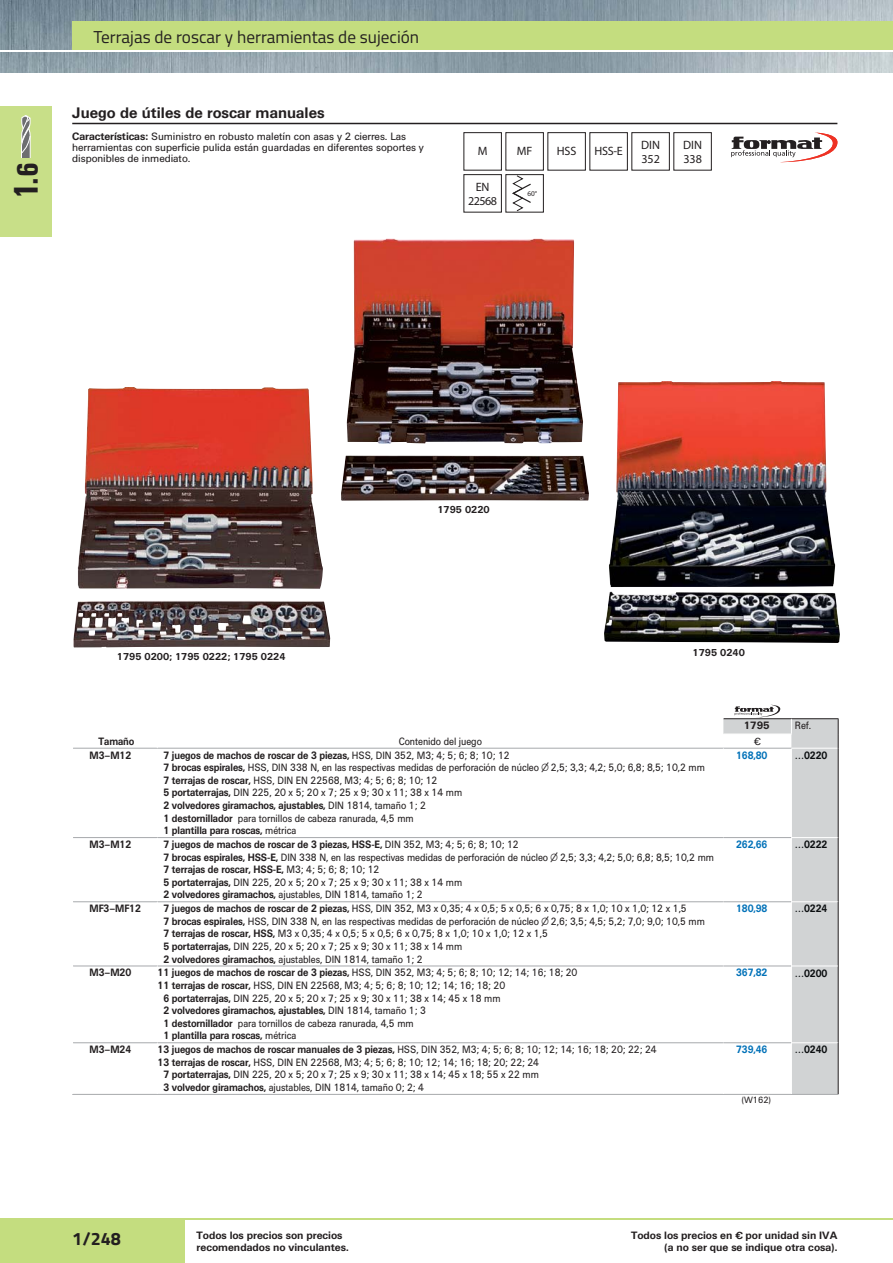
<style>
.page{position:relative;width:893px;height:1263px;background:#fff}
.page>*{position:absolute;margin:0;border:0;box-sizing:border-box;transform-origin:0 0}
.t1{font:700 33.75px "Univers Condp 67";color:#231f20}
.t2{font:700 18px "Titillium Web";color:#231f20}
.t3{font:17.25px "Titillium Web";color:#231f20}
.t4{font:700 15px "Universdp 65";color:#231f20}
.t5{font:12.15px/14.5px "Universdp 55";color:#231f20}
.t6{font:10.5px/12.6px "Universdp 55";letter-spacing:-.01em;color:#231f20;scale:.9 1}
.t7{font:700 10.5px "Universdp 65";letter-spacing:-.01em;color:#231f20;scale:.9 1}
.t8{font:10.5px/11.2px "Universdp 55";letter-spacing:-.01em;color:#231f20}
.t9{font:700 10.5px/12px "Universdp 65";letter-spacing:-.01em;color:#231f20}
.t10{font:700 10.5px "Universdp 65";letter-spacing:-.01em;color:#0071b8;scale:.9 1}
.t11{font:700 10.5px "Universdp 65";letter-spacing:-.01em;color:#0b0e10;scale:.9 1}
.t12{font:700 9.9px "Universdp 65";color:#231f20}
.t13{font:9px "Universdp 55";color:#231f20;scale:.95 1}
.t14{font:7.2px "Universdp 55";color:#231f20}
.s1{font-size:29.25px}
.s2{font-family:"Universdp 65";font-weight:700}
.s3{font-family:"Universdp 55";font-weight:400}
</style>
<div class="page">
<img style="left:0;top:0;width:893px;height:73px">
<hr style="left:0;top:50px;width:893px;height:1px;background:#fff">
<div style="left:0;top:1219px;width:185px;height:44px;background:#c4dd7f"></div>
<hr style="left:0;top:1218px;width:893px;height:1px;background:#c4dd7f">
<div style="left:72px;top:21px;width:821px;height:29px;background:#c4dd7f"></div>
<hr style="left:157px;top:837px;width:566px;height:1px;background:#a7a9ac">
<hr style="left:157px;top:901px;width:566px;height:1px;background:#a7a9ac">
<hr style="left:157px;top:966px;width:566px;height:1px;background:#a7a9ac">
<hr style="left:157px;top:1042px;width:566px;height:1px;background:#a7a9ac">
<hr style="left:72px;top:1094px;width:766px;height:1px;background:#a7a9ac">
<hr style="left:73px;top:837px;width:84px;height:1px;background:#a7a9ac">
<hr style="left:73px;top:901px;width:84px;height:1px;background:#a7a9ac">
<hr style="left:73px;top:966px;width:84px;height:1px;background:#a7a9ac">
<hr style="left:157px;top:966px;width:1px;height:76px;background:#fff">
<hr style="left:73px;top:1042px;width:84px;height:1px;background:#a7a9ac">
<hr style="left:157px;top:748px;width:566px;height:1px;background:#a7a9ac">
<hr style="left:73px;top:748px;width:84px;height:1px;background:#a7a9ac">
<svg style="left:723px;top:705px;width:116px;height:389px"></svg>
<hr style="left:72px;top:123px;width:765px;height:1px;background:#231f20">
<svg style="left:511px;top:175px;width:21px;height:37px"></svg>
<svg style="left:731px;top:133px;width:106px;height:29px"></svg>
<img style="left:73px;top:387px;width:257px;height:260px">
<img style="left:341px;top:239px;width:248px;height:262px">
<img style="left:604px;top:381px;width:236px;height:262px">
<div style="left:0;top:107px;width:51px;height:130px;background:#c8df88"></div>
<svg style="left:21px;top:115px;width:10px;height:43px"></svg>
<h1 class="t1" style="left:6px;top:203px;width:42px;rotate:-90deg">11.<span class="s1">6</span></h1>
<h3 class="t3" style="left:94px;top:23px;width:327px">Terrajas de roscar y herramientas de sujeción</h3>
<h3 class="t4" style="left:72px;top:108px;width:254px">Juego de útiles de roscar manuales</h3>
<p class="t8" style="left:72px;top:132px;width:353px"><span class="s2">Características:</span> Suministro en robusto maletín con asas y 2 cierres. Las herramientas con superficie pulida están guardadas en diferentes soportes y disponibles de inmediato.</p>
<p class="t5" style="left:478px;top:144px;width:11px">M</p>
<p class="t5" style="left:517px;top:144px;width:17px">MF</p>
<p class="t5" style="left:557px;top:144px;width:21px">HSS</p>
<p class="t5" style="left:594px;top:144px;width:30px">HSS-E</p>
<p class="t5" style="left:641px;top:137px;width:20px">DIN<br>352</p>
<p class="t5" style="left:683px;top:137px;width:20px">DIN<br>338</p>
<p class="t5" style="left:468px;top:179px;width:30px;text-align:center">EN<br>22568</p>
<p class="t14" style="left:527px;top:189px;width:11px">60°</p>
<p class="t12" style="left:117px;top:653px;width:170px">1795 0200; 1795 0222; 1795 0224</p>
<p class="t12" style="left:437px;top:506px;width:54px">1795 0220</p>
<p class="t7" style="left:98px;top:738px;width:41px">Tamaño</p>
<p class="t6" style="left:399px;top:736px;width:94px">Contenido del juego</p>
<p class="t12" style="left:692px;top:650px;width:54px">1795 0240</p>
<p class="t9" style="left:744px;top:721px;width:27px">1795</p>
<p class="t6" style="left:795px;top:720px;width:20px">Ref.</p>
<p class="t6" style="left:754px;top:736px;width:9px">€</p>
<p class="t7" style="left:90px;top:751px;width:48px">M3–M12</p>
<p class="t7" style="left:163px;top:751px;width:386px">7 juegos de machos de roscar de 3 piezas, <span class="s3">HSS, DIN 352, M3; 4; 5; 6; 8; 10; 12</span></p>
<p class="t6" style="left:163px;top:762px;width:603px"><span class="s2">7 brocas espirales,</span> HSS, DIN 338 N, en las respectivas medidas de perforación de núcleo ∅ 2,5; 3,3; 4,2; 5,0; 6,8; 8,5; 10,2 mm<br><span class="s2">7 terrajas de roscar,</span> HSS, DIN EN 22568, M3; 4; 5; 6; 8; 10; 12<br><span class="s2">5 portaterrajas,</span> DIN 225, 20 x 5; 20 x 7; 25 x 9; 30 x 11; 38 x 14 mm</p>
<p class="t7" style="left:163px;top:802px;width:293px">2 volvedores giramachos, ajustables, <span class="s3">DIN 1814, tamaño 1; 2</span></p>
<p class="t6" style="left:163px;top:813px;width:280px"><span class="s2">1 destornillador</span> para tornillos de cabeza ranurada, 4,5 mm</p>
<p class="t7" style="left:163px;top:827px;width:149px">1 plantilla para roscas, <span class="s3">métrica</span></p>
<p class="t7" style="left:90px;top:841px;width:48px">M3–M12</p>
<p class="t7" style="left:163px;top:841px;width:396px">7 juegos de machos de roscar de 3 piezas, HSS-E, <span class="s3">DIN 352, M3; 4; 5; 6; 8; 10; 12</span></p>
<p class="t6" style="left:163px;top:852px;width:613px"><span class="s2">7 brocas espirales, HSS-E,</span> DIN 338 N, en las respectivas medidas de perforación de núcleo ∅ 2,5; 3,3; 4,2; 5,0; 6,8; 8,5; 10,2 mm</p>
<p class="t7" style="left:163px;top:866px;width:241px">7 terrajas de roscar, HSS-E, <span class="s3">M3; 4; 5; 6; 8; 10; 12</span></p>
<p class="t6" style="left:163px;top:877px;width:334px"><span class="s2">5 portaterrajas,</span> DIN 225, 20 x 5; 20 x 7; 25 x 9; 30 x 11; 38 x 14 mm<br><span class="s2">2 volvedores giramachos,</span> ajustables, DIN 1814, tamaño 1; 2</p>
<p class="t10" style="left:736px;top:751px;width:36px">168,80</p>
<p class="t11" style="left:795px;top:752px;width:38px">…0220</p>
<p class="t10" style="left:736px;top:841px;width:36px">262,66</p>
<p class="t11" style="left:795px;top:841px;width:38px">…0222</p>
<p class="t7" style="left:90px;top:905px;width:58px">MF3–MF12</p>
<p class="t6" style="left:163px;top:903px;width:603px"><span class="s2">7 juegos de machos de roscar de 2 piezas,</span> HSS, DIN 352, M3 x 0,35; 4 x 0,5; 5 x 0,5; 6 x 0,75; 8 x 1,0; 10 x 1,0; 12 x 1,5<br><span class="s2">7 brocas espirales,</span> HSS, DIN 338 N, en las respectivas medidas de perforación de núcleo ∅ 2,6; 3,5; 4,5; 5,2; 7,0; 9,0; 10,5 mm <span class="s2">7 terrajas de roscar, HSS,</span> M3 x 0,35; 4 x 0,5; 5 x 0,5; 6 x 0,75; 8 x 1,0; 10 x 1,0; 12 x 1,5<br><span class="s2">5 portaterrajas,</span> DIN 225, 20 x 5; 20 x 7; 25 x 9; 30 x 11; 38 x 14 mm<br><span class="s2">2 volvedores giramachos,</span> ajustables, DIN 1814, tamaño 1; 2</p>
<p class="t10" style="left:736px;top:905px;width:36px">180,98</p>
<p class="t11" style="left:795px;top:905px;width:38px">…0224</p>
<p class="t7" style="left:90px;top:969px;width:48px">M3–M20</p>
<p class="t6" style="left:158px;top:967px;width:468px"><span class="s2">11 juegos de machos de roscar de 3 piezas,</span> HSS, DIN 352, M3; 4; 5; 6; 8; 10; 12; 14; 16; 18; 20</p>
<p class="t6" style="left:158px;top:980px;width:388px"><span class="s2">11 terrajas de roscar,</span> HSS, DIN EN 22568, M3; 4; 5; 6; 8; 10; 12; 14; 16; 18; 20</p>
<p class="t6" style="left:163px;top:993px;width:376px"><span class="s2">6 portaterrajas,</span> DIN 225, 20 x 5; 20 x 7; 25 x 9; 30 x 11; 38 x 14; 45 x 18 mm</p>
<p class="t7" style="left:163px;top:1007px;width:293px">2 volvedores giramachos, ajustables, <span class="s3">DIN 1814, tamaño 1; 3</span></p>
<p class="t6" style="left:163px;top:1018px;width:280px"><span class="s2">1 destornillador</span> para tornillos de cabeza ranurada, 4,5 mm</p>
<p class="t7" style="left:163px;top:1032px;width:149px">1 plantilla para roscas, <span class="s3">métrica</span></p>
<p class="t10" style="left:736px;top:969px;width:36px">367,82</p>
<p class="t11" style="left:795px;top:969px;width:38px">…0200</p>
<p class="t7" style="left:90px;top:1046px;width:48px">M3–M24</p>
<p class="t6" style="left:158px;top:1044px;width:556px"><span class="s2">13 juegos de machos de roscar manuales de 3 piezas,</span> HSS, DIN 352, M3; 4; 5; 6; 8; 10; 12; 14; 16; 18; 20; 22; 24</p>
<p class="t6" style="left:158px;top:1057px;width:425px"><span class="s2">13 terrajas de roscar,</span> HSS, DIN EN 22568, M3; 4; 5; 6; 8; 10; 12; 14; 16; 18; 20; 22; 24</p>
<p class="t6" style="left:163px;top:1069px;width:419px"><span class="s2">7 portaterrajas,</span> DIN 225, 20 x 5; 20 x 7; 25 x 9; 30 x 11; 38 x 14; 45 x 18; 55 x 22 mm</p>
<p class="t6" style="left:163px;top:1082px;width:291px"><span class="s2">3 volvedor giramachos,</span> ajustables, DIN 1814, tamaño 0; 2; 4</p>
<p class="t10" style="left:736px;top:1046px;width:36px">739,46</p>
<p class="t11" style="left:795px;top:1046px;width:38px">…0240</p>
<p class="t13" style="left:741px;top:1097px;width:33px">(W162)</p>
<h2 class="t2" style="left:72px;top:1224px;width:50px">1/248</h2>
<p class="t9" style="left:197px;top:1231px;width:154px">Todos los precios son precios recomendados no vinculantes.</p>
<p class="t9" style="left:631px;top:1231px;width:208px;text-align:right">Todos los precios en € por unidad sin IVA (a no ser que se indique otra cosa).</p>
</div>
